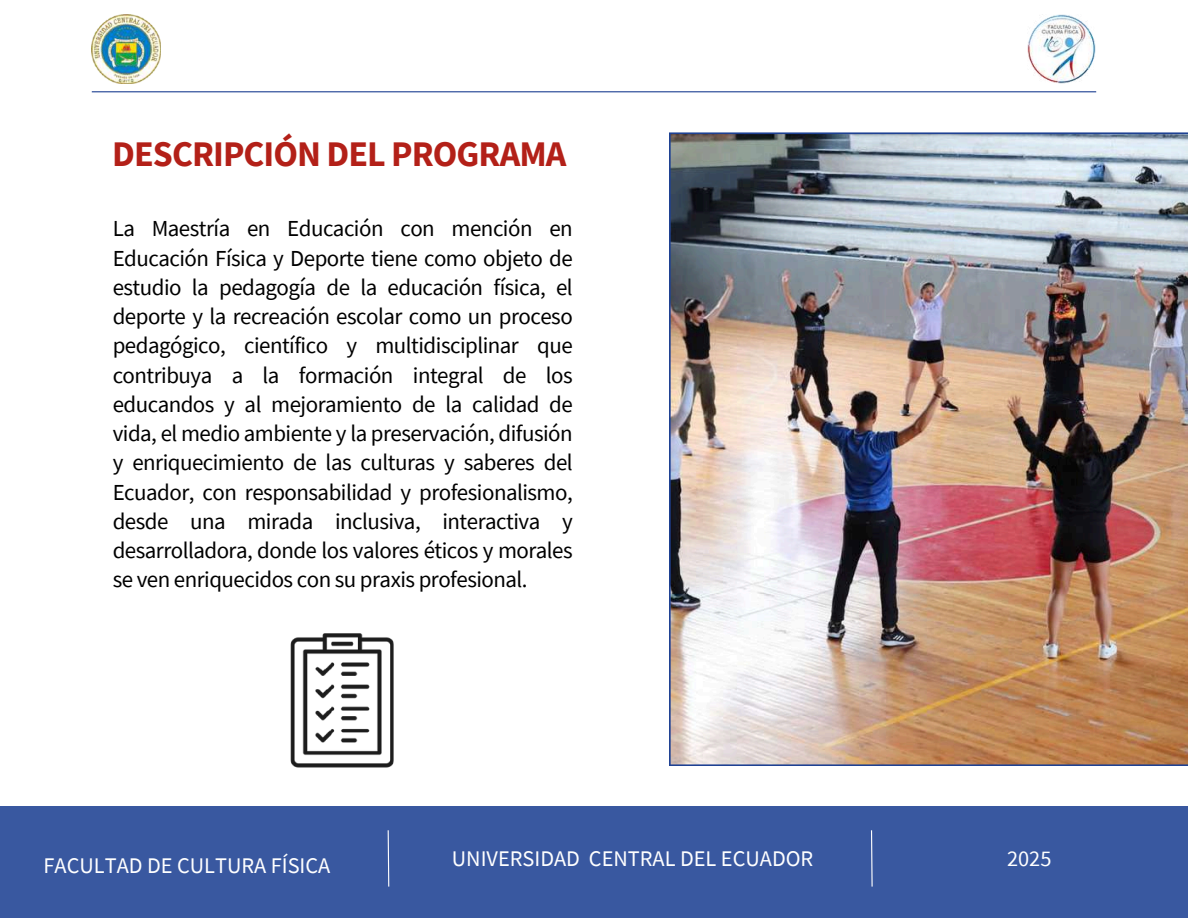
<style>
.page{position:relative;width:1188px;height:918px;background:#fff}
.page>*{position:absolute;margin:0;border:0;box-sizing:border-box;transform-origin:0 0}
.t1{font:700 36px "Source Sans Pro";letter-spacing:-.025em;color:#b32018}
.t2{font:22.95px/29.2px "Source Sans Pro";letter-spacing:-.02em;color:#000;text-align:justify}
.t3{font:22.35px "Source Sans Pro";color:#fff}
</style>
<div class="page">
<hr style="left:92px;top:91px;width:1004px;height:1px;background:#1e4193">
<div style="left:0;top:807px;width:1188px;height:111px;background:#3958a0"></div>
<svg style="left:871px;top:830px;width:2px;height:57px"></svg>
<svg style="left:387px;top:830px;width:3px;height:57px"></svg>
<img style="left:669px;top:132px;width:519px;height:634px">
<img style="left:290px;top:633px;width:104px;height:135px">
<img style="left:92px;top:15px;width:68px;height:68px">
<img style="left:1027px;top:15px;width:69px;height:68px">
<h1 class="t1" style="left:112px;top:131px;width:456px">DESCRIPCIÓN DEL PROGRAMA</h1>
<p class="t2" style="left:113px;top:214px;width:462px">La Maestría en Educación con mención en Educación Física y Deporte tiene como objeto de estudio la pedagogía de la educación física, el deporte y la recreación escolar como un proceso pedagógico, científico y multidisciplinar que contribuya a la formación integral de los educandos y al mejoramiento de la calidad de vida, el medio ambiente y la preservación, difusión y enriquecimiento de las culturas y saberes del Ecuador, con responsabilidad y profesionalismo, desde una mirada inclusiva, interactiva y desarrolladora, donde los valores éticos y morales se ven enriquecidos con su praxis profesional.</p>
<p class="t3" style="left:44px;top:851px;width:288px">FACULTAD DE CULTURA FÍSICA</p>
<p class="t3" style="left:452px;top:844px;width:363px">UNIVERSIDAD CENTRAL DEL ECUADOR</p>
<p class="t3" style="left:1007px;top:844px;width:46px">2025</p>
</div>
